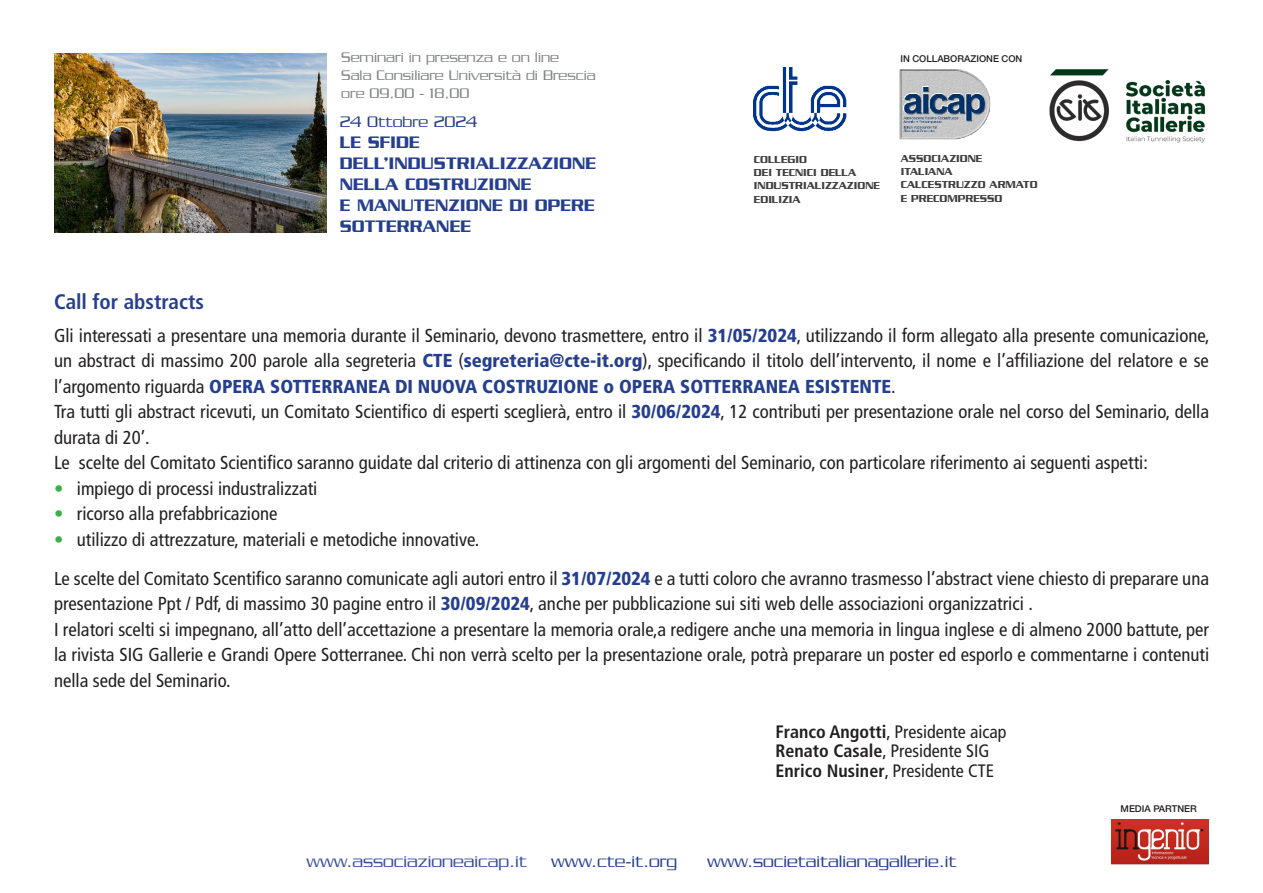
<style>
.page{position:relative;width:1263px;height:893px;background:#fff}
.page>*{position:absolute;margin:0;border:0;box-sizing:border-box;transform-origin:0 0}
.t1{font:700 condensed 21px "Frutiger";color:#253f8e}
.t2{font:condensed 18.75px/25.5px "Frutiger";color:#231f20;text-align:justify}
.t3{font:condensed 18px "Frutiger";color:#231f20}
.t4{font:500 18px "Serpentine";color:#253f8e}
.t5{font:300 18px "Serpentine";color:#253f8e}
.t6{font:300 18px "Serpentine";color:#354d96}
.t7{font:300 16.5px "Serpentine";color:#253f8e}
.t8{font:300 15px "Serpentine";color:#808285}
.t9{font:500 10.95px "Serpentine";color:#3e3e3f}
.t10{font:500 9.45px "Helvetica Neue";color:#231f20}
.s1{font-weight:900;color:#253f8e}
.s2{color:#40ae49}
.s3{font-weight:700}
</style>
<div class="page">
<img style="left:1111px;top:819px;width:98px;height:45px">
<img style="left:54px;top:54px;width:272px;height:179px">
<img style="left:899px;top:70px;width:91px;height:70px">
<img style="left:753px;top:67px;width:94px;height:65px">
<img style="left:1049px;top:69px;width:156px;height:74px">
<p class="t8" style="left:341px;top:49px;width:219px">Seminari in presenza e on line</p>
<p class="t8" style="left:341px;top:67px;width:256px">Sala Consiliare Università di Brescia</p>
<p class="t8" style="left:341px;top:85px;width:130px">ore 09,00 - 18,00</p>
<p class="t7" style="left:340px;top:113px;width:139px">24 Ottobre 2024</p>
<p class="t4" style="left:340px;top:132px;width:81px">LE SFIDE</p>
<p class="t4" style="left:340px;top:153px;width:258px">DELL’INDUSTRIALIZZAZIONE</p>
<p class="t4" style="left:340px;top:174px;width:193px">NELLA COSTRUZIONE</p>
<p class="t4" style="left:340px;top:195px;width:256px">E MANUTENZIONE DI OPERE</p>
<p class="t4" style="left:340px;top:216px;width:133px">SOTTERRANEE</p>
<p class="t10" style="left:900px;top:53px;width:124px">IN COLLABORAZIONE CON</p>
<p class="t9" style="left:754px;top:153px;width:55px">COLLEGIO</p>
<p class="t9" style="left:754px;top:166px;width:104px">DEI TECNICI DELLA</p>
<p class="t9" style="left:754px;top:180px;width:127px">INDUSTRIALIZZAZIONE</p>
<p class="t9" style="left:754px;top:193px;width:48px">EDILIZIA</p>
<p class="t9" style="left:901px;top:152px;width:83px">ASSOCIAZIONE</p>
<p class="t9" style="left:901px;top:165px;width:53px">ITALIANA</p>
<p class="t9" style="left:901px;top:179px;width:138px">CALCESTRUZZO ARMATO</p>
<p class="t9" style="left:901px;top:192px;width:103px">E PRECOMPRESSO</p>
<p class="t1" style="left:54px;top:289px;width:151px">Call for abstracts</p>
<p class="t2" style="left:54px;top:322px;width:1157px">Gli interessati a presentare una memoria durante il Seminario, devono trasmettere, entro il <span class="s1">31/05/2024</span>, utilizzando il form allegato alla presente comunicazione, un abstract di massimo 200 parole alla segreteria <span class="s1">CTE</span> (<span class="s1">segreteria@cte-it.org</span>), specificando il titolo dell’intervento, il nome e l’affiliazione del relatore e se l’argomento riguarda <span class="s1">OPERA SOTTERRANEA DI NUOVA COSTRUZIONE o OPERA SOTTERRANEA ESISTENTE</span>.</p>
<p class="t2" style="left:54px;top:399px;width:1156px">Tra tutti gli abstract ricevuti, un Comitato Scientifico di esperti sceglierà, entro il <span class="s1">30/06/2024</span>, 12 contributi per presentazione orale nel corso del Seminario, della durata di 20’.</p>
<p class="t2" style="left:54px;top:450px;width:1095px">Le scelte del Comitato Scientifico saranno guidate dal criterio di attinenza con gli argomenti del Seminario, con particolare riferimento ai seguenti aspetti:</p>
<p class="t2" style="left:54px;top:475px;width:265px"><span class="s2">•</span> impiego di processi industralizzati</p>
<p class="t2" style="left:54px;top:501px;width:225px"><span class="s2">•</span> ricorso alla prefabbricazione</p>
<p class="t2" style="left:54px;top:526px;width:427px"><span class="s2">•</span> utilizzo di attrezzature, materiali e metodiche innovative.</p>
<p class="t2" style="left:54px;top:565px;width:1156px">Le scelte del Comitato Scentifico saranno comunicate agli autori entro il <span class="s1">31/07/2024</span> e a tutti coloro che avranno trasmesso l’abstract viene chiesto di preparare una presentazione Ppt / Pdf, di massimo 30 pagine entro il <span class="s1">30/09/2024</span>, anche per pubblicazione sui siti web delle associazioni organizzatrici .</p>
<p class="t2" style="left:54px;top:616px;width:1157px">I relatori scelti si impegnano, all’atto dell’accettazione a presentare la memoria orale,a redigere anche una memoria in lingua inglese e di almeno 2000 battute, per la rivista SIG Gallerie e Grandi Opere Sotterranee. Chi non verrà scelto per la presentazione orale, potrà preparare un poster ed esporlo e commentarne i contenuti nella sede del Seminario.</p>
<p class="t3" style="left:776px;top:721px;width:232px"><span class="s3">Franco Angotti</span>, Presidente aicap</p>
<p class="t3" style="left:776px;top:740px;width:215px"><span class="s3">Renato Casale</span>, Presidente SIG</p>
<p class="t3" style="left:776px;top:760px;width:220px"><span class="s3">Enrico Nusiner</span>, Presidente CTE</p>
<p class="t10" style="left:1120px;top:803px;width:78px">MEDIA PARTNER</p>
<p class="t6" style="left:306px;top:852px;width:222px">www.associazioneaicap.it</p>
<p class="t5" style="left:551px;top:852px;width:127px">www.cte-it.org</p>
<p class="t5" style="left:707px;top:852px;width:251px">www.societaitalianagallerie.it</p>
</div>
